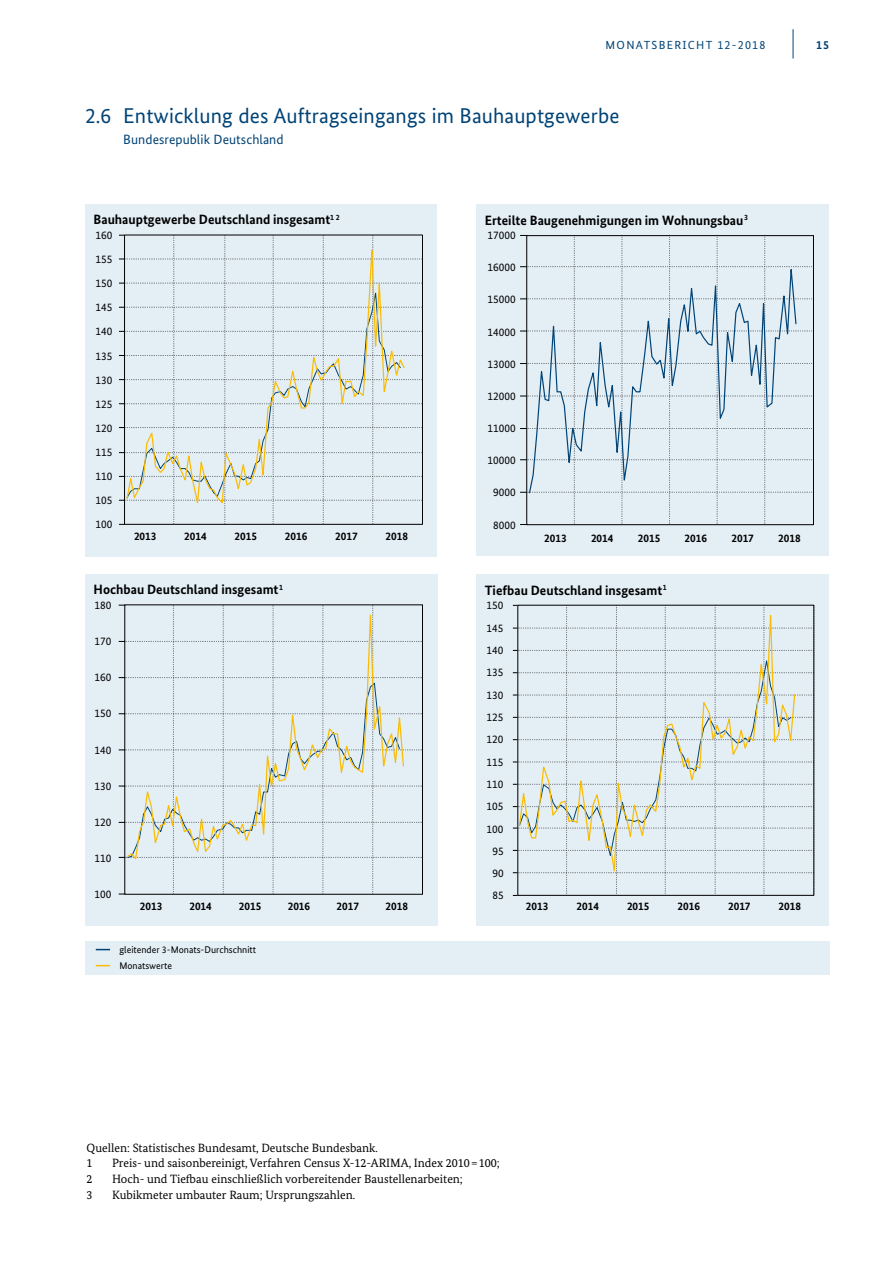
<style>
.page{position:relative;width:893px;height:1263px;background:#fff}
.page>*{position:absolute;margin:0;border:0;box-sizing:border-box;transform-origin:0 0}
.t1{font:21.3px "Bundes Sans";letter-spacing:.005em;color:#004376}
.t2{font:700 13.5px "Bundes Sans";color:#000}
.t3{font:13.5px "Bundes Sans";letter-spacing:.005em;color:#004376}
.t4{font:12px/15.8px "Bundes Serif";color:#000}
.t5{font:700 12px "Bundes Sans";color:#004376}
.t6{font:11.7px "Bundes Sans";letter-spacing:.11em;color:#004376}
.t7{font:11.25px/22.4px "Bundes Sans";color:#000}
.t8{font:700 11.25px "Bundes Sans";color:#000}
.t9{font:9.75px/16px "Bundes Sans";color:#000}
.s1{font-size:12px}
</style>
<div class="page">
<hr style="left:793px;top:29px;width:1px;height:30px;background:#004376">
<div style="left:85px;top:204px;width:352px;height:352px;background:#e3eef5"></div>
<svg style="left:119px;top:235px;width:302px;height:290px"></svg>
<svg style="left:126px;top:234px;width:280px;height:276px"></svg>
<div style="left:476px;top:205px;width:353px;height:351px;background:#e3eef5"></div>
<svg style="left:520px;top:235px;width:294px;height:290px"></svg>
<svg style="left:528px;top:253px;width:269px;height:241px"></svg>
<div style="left:85px;top:574px;width:353px;height:351px;background:#e3eef5"></div>
<svg style="left:119px;top:605px;width:304px;height:289px"></svg>
<svg style="left:126px;top:604px;width:279px;height:258px"></svg>
<div style="left:476px;top:575px;width:353px;height:351px;background:#e3eef5"></div>
<svg style="left:513px;top:605px;width:302px;height:290px"></svg>
<svg style="left:518px;top:604px;width:278px;height:278px"></svg>
<div style="left:85px;top:941px;width:744px;height:34px;background:#e3eef5"></div>
<svg style="left:96px;top:949px;width:14px;height:1px"></svg>
<svg style="left:96px;top:965px;width:14px;height:1px"></svg>
<p class="t6" style="left:606px;top:38px;width:161px">MONATSBERICHT <span class="s1">12-2018</span></p>
<p class="t5" style="left:816px;top:37px;width:15px">15</p>
<h1 class="t1" style="left:85px;top:103px;width:536px">2.6 Entwicklung des Auftragseingangs im Bauhauptgewerbe</h1>
<p class="t3" style="left:123px;top:131px;width:162px">Bundesrepublik Deutschland</p>
<p class="t2" style="left:94px;top:211px;width:248px">Bauhauptgewerbe Deutschland insgesamt<sup>1</sup> <sup>2</sup></p>
<p class="t7" style="left:95px;top:224px;width:18px">160</p>
<p class="t7" style="left:95px;top:248px;width:18px">155</p>
<p class="t7" style="left:95px;top:272px;width:18px">150</p>
<p class="t7" style="left:95px;top:296px;width:18px">145</p>
<p class="t7" style="left:95px;top:320px;width:18px">140</p>
<p class="t7" style="left:95px;top:344px;width:18px">135</p>
<p class="t7" style="left:95px;top:368px;width:18px">130</p>
<p class="t7" style="left:95px;top:393px;width:18px">125</p>
<p class="t7" style="left:95px;top:417px;width:18px">120</p>
<p class="t7" style="left:95px;top:441px;width:18px">115</p>
<p class="t7" style="left:95px;top:465px;width:18px">110</p>
<p class="t7" style="left:95px;top:489px;width:18px">105</p>
<p class="t7" style="left:95px;top:513px;width:18px">100</p>
<p class="t8" style="left:134px;top:530px;width:24px">2013</p>
<p class="t8" style="left:184px;top:530px;width:24px">2014</p>
<p class="t8" style="left:235px;top:530px;width:24px">2015</p>
<p class="t8" style="left:285px;top:530px;width:24px">2016</p>
<p class="t8" style="left:335px;top:530px;width:24px">2017</p>
<p class="t8" style="left:386px;top:530px;width:24px">2018</p>
<p class="t2" style="left:94px;top:581px;width:191px">Hochbau Deutschland insgesamt<sup>1</sup></p>
<p class="t7" style="left:95px;top:594px;width:18px">180</p>
<p class="t7" style="left:95px;top:630px;width:18px">170</p>
<p class="t7" style="left:95px;top:666px;width:18px">160</p>
<p class="t7" style="left:95px;top:702px;width:18px">150</p>
<p class="t7" style="left:95px;top:738px;width:18px">140</p>
<p class="t7" style="left:95px;top:774px;width:18px">130</p>
<p class="t7" style="left:95px;top:811px;width:18px">120</p>
<p class="t7" style="left:95px;top:847px;width:18px">110</p>
<p class="t7" style="left:95px;top:883px;width:18px">100</p>
<p class="t8" style="left:140px;top:899px;width:24px">2013</p>
<p class="t8" style="left:189px;top:899px;width:24px">2014</p>
<p class="t8" style="left:239px;top:899px;width:24px">2015</p>
<p class="t8" style="left:288px;top:899px;width:24px">2016</p>
<p class="t8" style="left:337px;top:899px;width:24px">2017</p>
<p class="t8" style="left:385px;top:899px;width:24px">2018</p>
<p class="t9" style="left:119px;top:942px;width:138px">gleitender 3-Monats-Durchschnitt<br>Monatswerte</p>
<p class="t2" style="left:485px;top:212px;width:265px">Erteilte Baugenehmigungen im Wohnungsbau<sup>3</sup></p>
<p class="t7" style="left:488px;top:224px;width:30px">17000</p>
<p class="t7" style="left:488px;top:256px;width:30px">16000</p>
<p class="t7" style="left:488px;top:288px;width:30px">15000</p>
<p class="t7" style="left:488px;top:320px;width:30px">14000</p>
<p class="t7" style="left:488px;top:353px;width:30px">13000</p>
<p class="t7" style="left:488px;top:385px;width:30px">12000</p>
<p class="t7" style="left:488px;top:417px;width:30px">11000</p>
<p class="t7" style="left:488px;top:449px;width:30px">10000</p>
<p class="t7" style="left:493px;top:481px;width:24px">9000</p>
<p class="t7" style="left:493px;top:513px;width:24px">8000</p>
<p class="t8" style="left:544px;top:531px;width:24px">2013</p>
<p class="t8" style="left:591px;top:531px;width:24px">2014</p>
<p class="t8" style="left:638px;top:531px;width:24px">2015</p>
<p class="t8" style="left:685px;top:531px;width:24px">2016</p>
<p class="t8" style="left:731px;top:531px;width:24px">2017</p>
<p class="t8" style="left:778px;top:531px;width:24px">2018</p>
<p class="t2" style="left:485px;top:582px;width:184px">Tiefbau Deutschland insgesamt<sup>1</sup></p>
<p class="t7" style="left:487px;top:594px;width:18px">150</p>
<p class="t7" style="left:487px;top:616px;width:18px">145</p>
<p class="t7" style="left:487px;top:639px;width:18px">140</p>
<p class="t7" style="left:487px;top:661px;width:18px">135</p>
<p class="t7" style="left:487px;top:683px;width:18px">130</p>
<p class="t7" style="left:487px;top:706px;width:18px">125</p>
<p class="t7" style="left:487px;top:728px;width:18px">120</p>
<p class="t7" style="left:487px;top:750px;width:18px">115</p>
<p class="t7" style="left:487px;top:773px;width:18px">110</p>
<p class="t7" style="left:487px;top:795px;width:18px">105</p>
<p class="t7" style="left:487px;top:817px;width:18px">100</p>
<p class="t7" style="left:493px;top:840px;width:13px">95<br>90</p>
<p class="t7" style="left:493px;top:884px;width:13px">85</p>
<p class="t8" style="left:526px;top:899px;width:24px">2013</p>
<p class="t8" style="left:576px;top:899px;width:24px">2014</p>
<p class="t8" style="left:627px;top:899px;width:24px">2015</p>
<p class="t8" style="left:677px;top:899px;width:24px">2016</p>
<p class="t8" style="left:728px;top:899px;width:24px">2017</p>
<p class="t8" style="left:779px;top:899px;width:24px">2018</p>
<p class="t4" style="left:87px;top:1139px;width:293px">Quellen: Statistisches Bundesamt, Deutsche Bundesbank.<br>1</p>
<p class="t4" style="left:112px;top:1155px;width:389px">Preis- und saisonbereinigt, Verfahren Census X-12-ARIMA, Index 2010=100;</p>
<p class="t4" style="left:87px;top:1171px;width:7px">2</p>
<p class="t4" style="left:112px;top:1171px;width:352px">Hoch- und Tiefbau einschließlich vorbereitender Baustellenarbeiten;</p>
<p class="t4" style="left:87px;top:1187px;width:7px">3</p>
<p class="t4" style="left:112px;top:1187px;width:245px">Kubikmeter umbauter Raum; Ursprungszahlen.</p>
</div>
